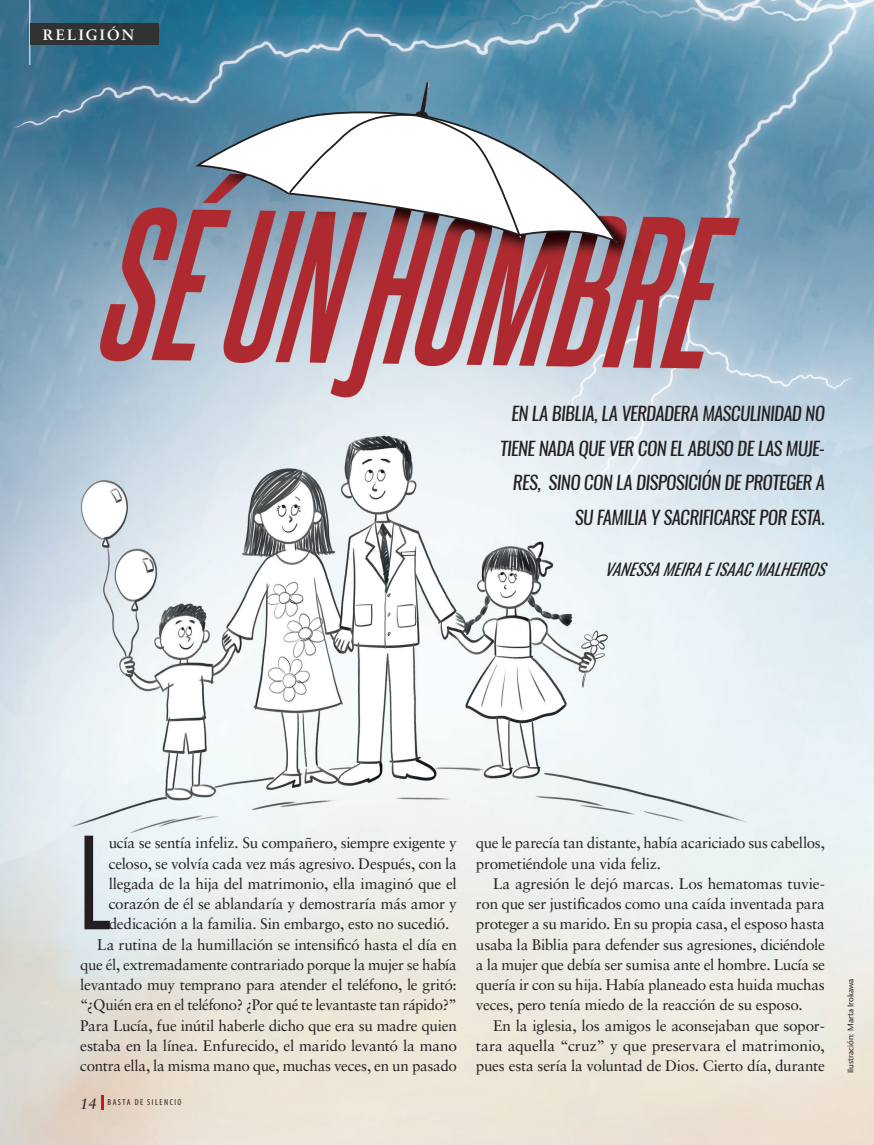
<style>
.page{position:relative;width:874px;height:1145px;background:#fff}
.page>*{position:absolute;margin:0;border:0;box-sizing:border-box;transform-origin:0 0}
.t1{font:113.7px "Steelfish Rg";color:#231f20}
.t2{font:italic 18.75px/34.5px "Oswald";letter-spacing:-.03em;color:#231f20;text-align:right}
.t3{font:italic 16.5px "Oswald";color:#231f20}
.t4{font:15.3px/20.2px "Sabon LT Std";letter-spacing:-.02em;color:#231f20;text-align:justify}
.t5{font:700 15px "Sabon LT Std";letter-spacing:.15em;color:#fff}
.t6{font:condensed 8.7px "Myriad Pro";letter-spacing:.17em;color:#231f20}
.t7{font:500 8.25px "Stone Sans Std";color:#231f20}
.s1{font-family:"Sabon LT Std";font-style:italic;font-stretch:normal;font-size:15px}
</style>
<div class="page">
<img style="left:0;top:0;width:873px;height:1144px">
<hr style="left:30px;top:0;width:1px;height:65px;background:#fff">
<div style="left:30px;top:23px;width:129px;height:22px;background:#313232"></div>
<svg style="left:196px;top:109px;width:421px;height:135px"></svg>
<svg style="left:288px;top:82px;width:233px;height:155px"></svg>
<svg style="left:102px;top:1094px;width:2px;height:15px"></svg>
<p class="t5" style="left:43px;top:25px;width:93px">RELIGIÓN</p>
<p class="t2" style="left:500px;top:396px;width:326px">EN LA BIBLIA, LA VERDADERA MASCULINIDAD NO TIENE NADA QUE VER CON EL ABUSO DE LAS MUJE-RES, SINO CON LA DISPOSICIÓN DE PROTEGER A SU FAMILIA Y SACRIFICARSE POR ESTA.</p>
<p class="t3" style="left:604px;top:558px;width:227px">VANESSAMEIRAEISAACMALHEIROS</p>
<h1 class="t1" style="left:80px;top:813px;width:32px">L</h1>
<p class="t4" style="left:109px;top:832px;width:349px">ucía se sentía infeliz. Su compañero, siempre exigente y</p>
<p class="t4" style="left:109px;top:852px;width:349px">celoso, se volvía cada vez más agresivo. Después, con la</p>
<p class="t4" style="left:109px;top:873px;width:349px">llegada de la hija del matrimonio, ella imaginó que el</p>
<p class="t4" style="left:109px;top:893px;width:349px">corazón de él se ablandaría y demostraría más amor y</p>
<p class="t4" style="left:109px;top:913px;width:342px">dedicación a la familia. Sin embargo, esto no sucedió.</p>
<p class="t4" style="left:97px;top:933px;width:361px">La rutina de la humillación se intensificó hasta el día en</p>
<p class="t4" style="left:80px;top:954px;width:378px">que él, extremadamente contrariado porque la mujer se había</p>
<p class="t4" style="left:80px;top:974px;width:378px">levantado muy temprano para atender el teléfono, le gritó:</p>
<p class="t4" style="left:80px;top:994px;width:378px">“¿Quién era en el teléfono? ¿Por qué te levantaste tan rápido?”</p>
<p class="t4" style="left:80px;top:1014px;width:378px">Para Lucía, fue inútil haberle dicho que era su madre quien</p>
<p class="t4" style="left:80px;top:1035px;width:378px">estaba en la línea. Enfurecido, el marido levantó la mano</p>
<p class="t4" style="left:80px;top:1055px;width:378px">contra ella, la misma mano que, muchas veces, en un pasado</p>
<p class="t6" style="left:80px;top:1096px;width:103px"><span class="s1">14</span> BASTA DE SILENCIO</p>
<p class="t4" style="left:476px;top:832px;width:350px">que le parecía tan distante, había acariciado sus cabellos, prometiéndole una vida feliz.</p>
<p class="t4" style="left:476px;top:873px;width:350px;text-indent:17px">La agresión le dejó marcas. Los hematomas tuvie&shy;ron que ser justificados como una caída inventada para proteger a su marido. En su propia casa, el esposo hasta usaba la Biblia para defender sus agresiones, diciéndole a la mujer que debía ser sumisa ante el hombre. Lucía se quería ir con su hija. Había planeado esta huida muchas veces, pero tenía miedo de la reacción de su esposo.</p>
<p class="t4" style="left:476px;top:1014px;width:350px;text-indent:17px">En la iglesia, los amigos le aconsejaban que sopor&shy;tara aquella “cruz” y que preservara el matrimonio, pues esta sería la voluntad de Dios. Cierto día, durante</p>
<p class="t7" style="left:845px;top:1072px;width:96px;rotate:-90deg">Ilustración: Marta Irokawa</p>
</div>
